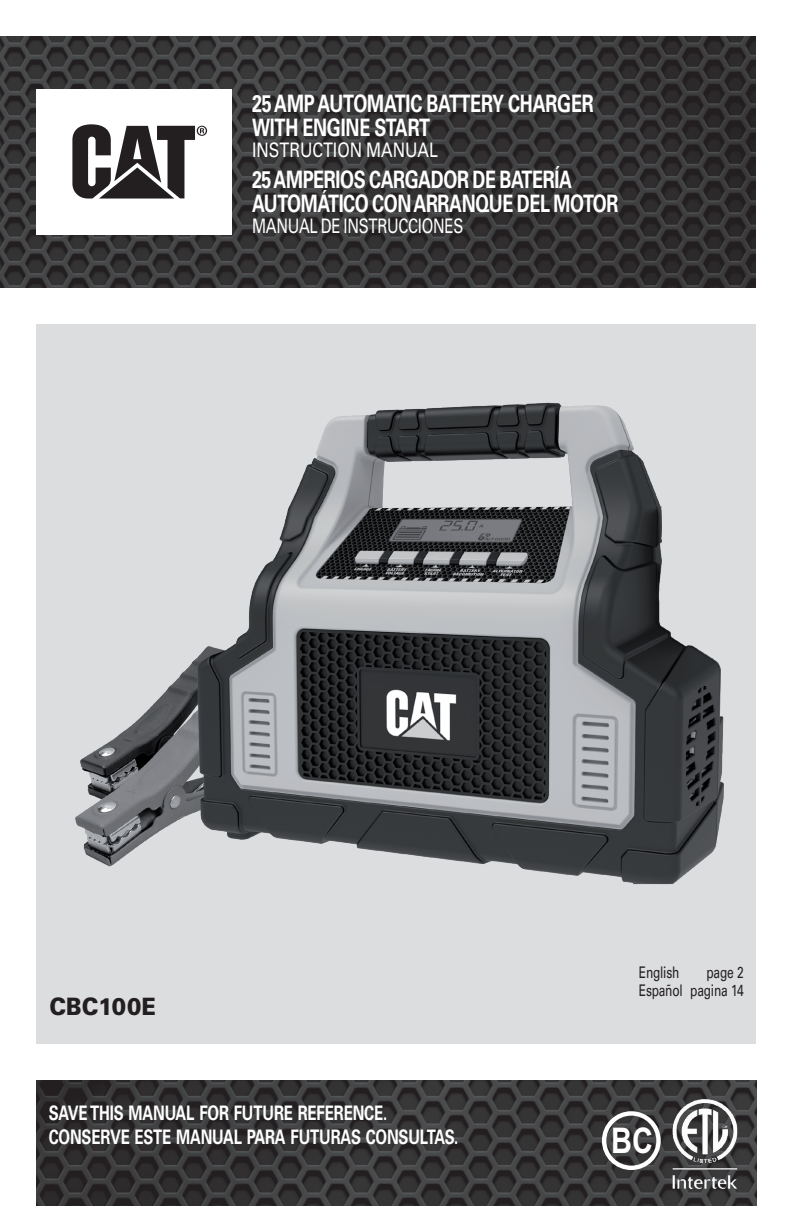
<style>
.page{position:relative;width:792px;height:1224px;background:#fff}
.page>*{position:absolute;margin:0;border:0;box-sizing:border-box;transform-origin:0 0}
.t1{font:700 35.4px "Arial Narrow";color:#fff}
.t2{font:700 24px/24px "Univers LT Std";letter-spacing:-.025em;color:#fff;scale:.75 1}
.t3{font:900 24px "Univers LT Std";color:#231f20;scale:.9 1}
.t4{font:700 20px/24px "Univers LT Std";letter-spacing:-.01em;color:#fff;scale:.75 1}
.t5{font:20px "Univers LT Std";letter-spacing:-.02em;color:#fff;scale:.75 1}
.t6{font:20px "Univers LT Std";color:#fff;scale:.8 1}
.t7{font:16px/18px "Univers LT Std";letter-spacing:-.02em;color:#231f20;text-align:right;scale:.75 1}
</style>
<div class="page">
<img style="left:0;top:36px;width:756px;height:252px">
<img style="left:36px;top:1080px;width:720px;height:126px">
<div style="left:36px;top:324px;width:720px;height:720px;background:#dcdddf"></div>
<img style="left:75px;top:402px;width:649px;height:483px">
<div style="left:36px;top:89px;width:196px;height:146px;background:#fff"></div>
<svg style="left:72px;top:124px;width:135px;height:75px"></svg>
<img style="left:673px;top:1099px;width:26px;height:61px">
<div style="left:602px;top:1111px;width:59px;height:59px;border:4px solid #fff;border-radius:50%"></div>
<p class="t2" style="left:252px;top:92px;width:457px">25 AMP AUTOMATIC BATTERY CHARGER<br>WITH ENGINE START</p>
<p class="t6" style="left:252px;top:138px;width:234px">INSTRUCTION MANUAL</p>
<p class="t2" style="left:252px;top:168px;width:490px">25 AMPERIOS CARGADOR DE BATERÍA<br>AUTOMÁTICO CON ARRANQUE DEL MOTOR</p>
<p class="t5" style="left:252px;top:214px;width:283px">MANUAL DE INSTRUCCIONES</p>
<p class="t3" style="left:49px;top:992px;width:120px">CBC100E</p>
<p class="t7" style="left:639px;top:963px;width:56px">English</p>
<p class="t7" style="left:639px;top:963px;width:142px">page 2<br>Español pagina 14</p>
<p class="t4" style="left:49px;top:1102px;width:548px">SAVE THIS MANUAL FOR FUTURE REFERENCE.<br>CONSERVE ESTE MANUAL PARA FUTURAS CONSULTAS.</p>
<h1 class="t1" style="left:611px;top:1114px;width:43px">BC</h1>
</div>
